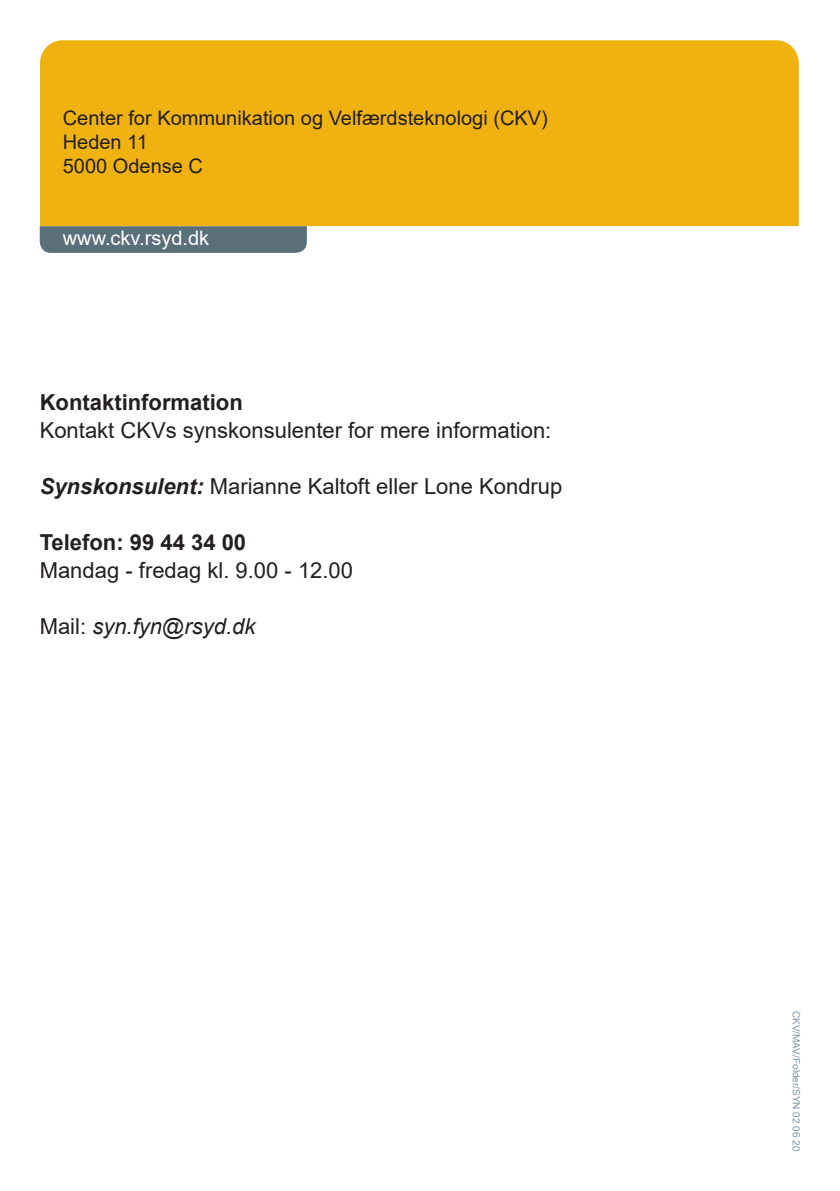
<style>
.page{position:relative;width:840px;height:1191px;background:#fff}
.page>*{position:absolute;margin:0;border:0;box-sizing:border-box;transform-origin:0 0}
.t1{font:22px "Arial";color:#231f20}
.t2{font:700 22px "Arial";color:#231f20}
.t3{font:italic 22px "Arial";color:#231f20}
.My_bullets{font:20px "Arial";color:#231f20}
.My_bullets-2{font:20px "Arial";color:#fff}
.t4{font:10px "Arial";color:#7d96a5}
.s1{font-weight:700;font-style:italic}
.s2{font-style:normal}
</style>
<div class="page">
<svg style="left:40px;top:226px;width:267px;height:27px;background:#5e717c"></svg>
<div style="left:40px;top:40px;width:758px;height:186px;background:#efb211"></div>
<p class="My_bullets" style="left:63px;top:104px;width:486px">Center for Kommunikation og Velfærdsteknologi (CKV)</p>
<p class="My_bullets" style="left:63px;top:128px;width:87px">Heden 11</p>
<p class="My_bullets" style="left:63px;top:152px;width:142px">5000 Odense C</p>
<p class="My_bullets-2" style="left:63px;top:224px;width:148px">www.ckv.rsyd.dk</p>
<p class="t2" style="left:40px;top:387px;width:204px">Kontaktinformation</p>
<p class="t1" style="left:40px;top:415px;width:513px">Kontakt CKVs synskonsulenter for mere information:</p>
<p class="t1" style="left:40px;top:471px;width:524px"><span class="s1">Synskonsulent:</span> Marianne Kaltoft eller Lone Kondrup</p>
<p class="t2" style="left:40px;top:527px;width:208px">Telefon: 99 44 34 00</p>
<p class="t1" style="left:40px;top:555px;width:315px">Mandag - fredag kl. 9.00 - 12.00</p>
<p class="t3" style="left:40px;top:612px;width:217px"><span class="s2">Mail:</span> syn.fyn@rsyd.dk</p>
<p class="t4" style="left:802px;top:1010px;width:142px;rotate:90deg">CKV/MAV/Folder/SYN 02 06 20</p>
</div>
